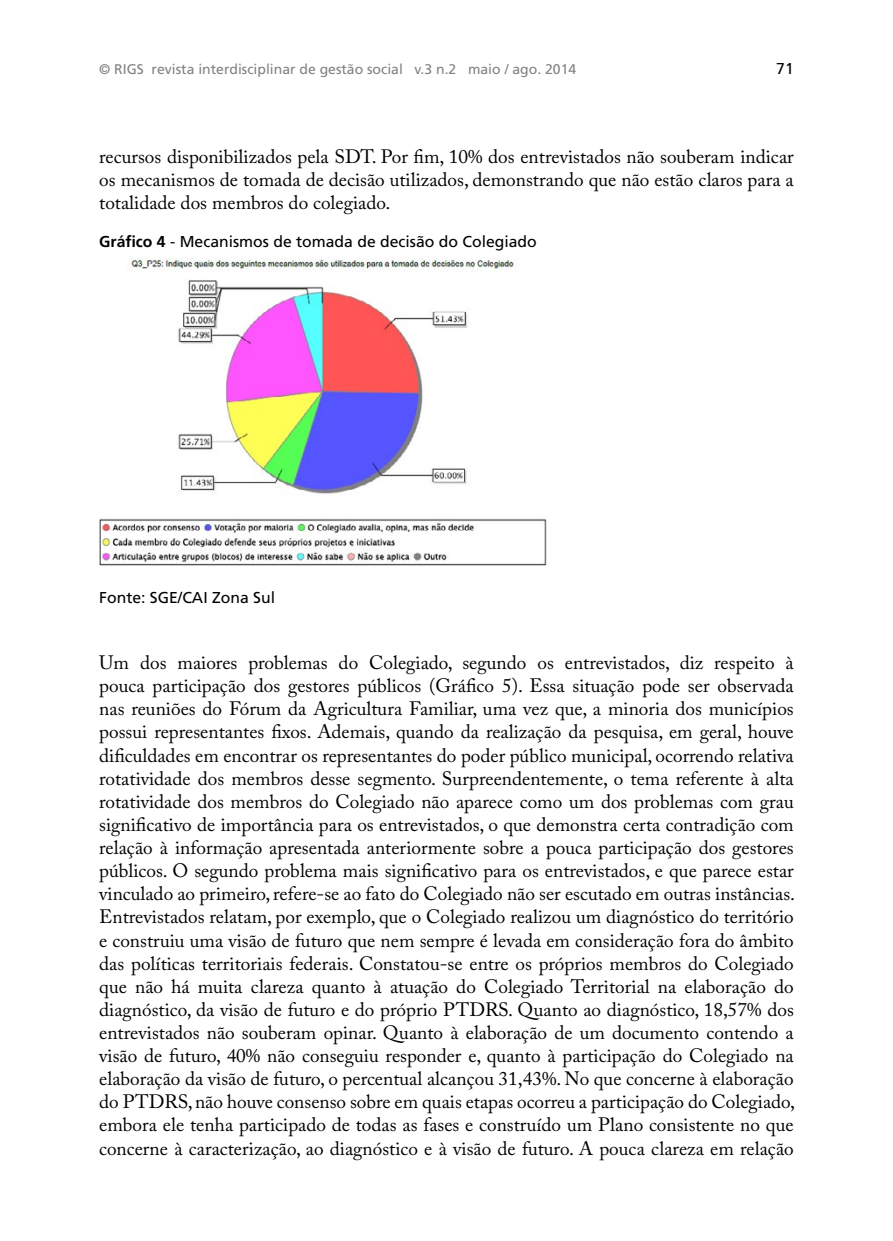
<style>
.page{position:relative;width:893px;height:1241px;background:#fff}
.page>*{position:absolute;margin:0;border:0;box-sizing:border-box;transform-origin:0 0}
.t1{font:19.25px/23.1px "Adobe Caslon Pro";color:#000;text-align:justify}
.t2{font:15.75px "Frutiger LT Std";color:#000}
.t3{font:14px "Frutiger LT Std";color:#808285}
.s1{font-weight:700}
</style>
<div class="page">
<img style="left:99px;top:258px;width:448px;height:307px">
<p class="t3" style="left:99px;top:61px;width:479px">© RIGS revista interdisciplinar de gestão social v.3 n.2 maio / ago. 2014</p>
<p class="t2" style="left:776px;top:60px;width:19px">71</p>
<p class="t1" style="left:99px;top:145px;width:696px">recursos disponibilizados pela SDT. Por fim, 10% dos entrevistados não souberam indicar os mecanismos de tomada de decisão utilizados, demonstrando que não estão claros para a totalidade dos membros do colegiado.</p>
<p class="t2" style="left:99px;top:232px;width:439px"><span class="s1">Gráfico 4</span> - Mecanismos de tomada de decisão do Colegiado</p>
<p class="t2" style="left:99px;top:588px;width:177px">Fonte: SGE/CAI Zona Sul</p>
<p class="t1" style="left:99px;top:650px;width:697px">Um dos maiores problemas do Colegiado, segundo os entrevistados, diz respeito à pouca participação dos gestores públicos (Gráfico 5). Essa situação pode ser observada nas reuniões do Fórum da Agricultura Familiar, uma vez que, a minoria dos municípios possui representantes fixos. Ademais, quando da realização da pesquisa, em geral, houve dificuldades em encontrar os representantes do poder público municipal, ocorrendo relativa rotatividade dos membros desse segmento. Surpreendentemente, o tema referente à alta rotatividade dos membros do Colegiado não aparece como um dos problemas com grau significativo de importância para os entrevistados, o que demonstra certa contradição com relação à informação apresentada anteriormente sobre a pouca participação dos gestores públicos. O segundo problema mais significativo para os entrevistados, e que parece estar vinculado ao primeiro, refere-se ao fato do Colegiado não ser escutado em outras instâncias.<br>Entrevistados relatam, por exemplo, que o Colegiado realizou um diagnóstico do território e construiu uma visão de futuro que nem sempre é levada em consideração fora do âmbito das políticas territoriais federais. Constatou-se entre os próprios membros do Colegiado que não há muita clareza quanto à atuação do Colegiado Territorial na elaboração do diagnóstico, da visão de futuro e do próprio PTDRS. Quanto ao diagnóstico, 18,57% dos entrevistados não souberam opinar. Quanto à elaboração de um documento contendo a visão de futuro, 40% não conseguiu responder e, quanto à participação do Colegiado na elaboração da visão de futuro, o percentual alcançou 31,43%. No que concerne à elaboração do PTDRS, não houve consenso sobre em quais etapas ocorreu a participação do Colegiado, embora ele tenha participado de todas as fases e construído um Plano consistente no que concerne à caracterização, ao diagnóstico e à visão de futuro. A pouca clareza em relação</p>
</div>
